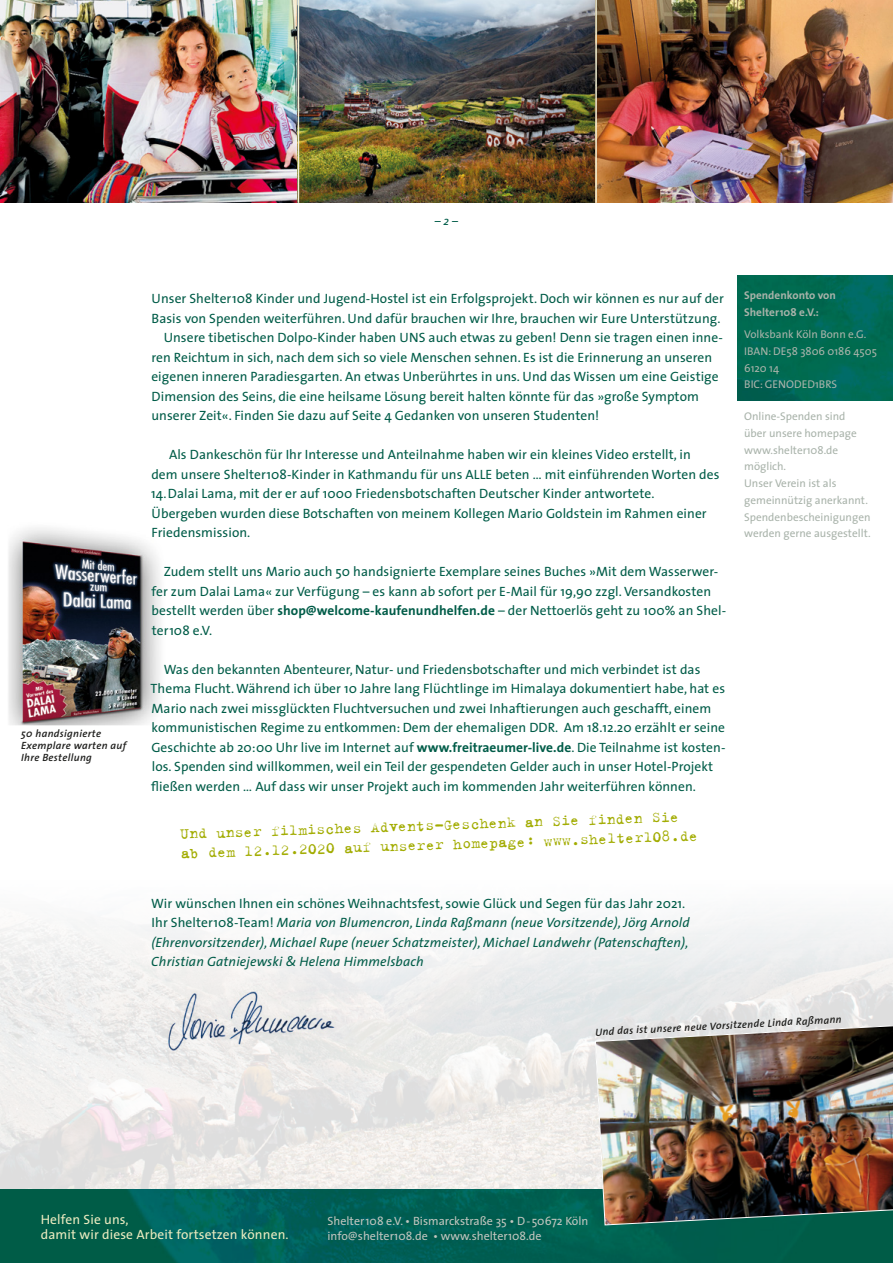
<style>
.page{position:relative;width:893px;height:1263px;background:#fff}
.page>*{position:absolute;margin:0;border:0;box-sizing:border-box;transform-origin:0 0}
.t1{font:16.5px/19.5px "Trixie Text";color:#a2ac00}
.t2{font:13.5px/19.5px "The Sans";letter-spacing:.005em;color:#005c48}
.t3{font:italic 13.5px/19.5px "The Sans";letter-spacing:.01em;color:#005c48}
.t4{font:13.5px/15px "The Sans";letter-spacing:.01em;color:#ebebc0}
.t5{font:12px/15px "The Sans";color:#c0c5be}
.t6{font:italic 12px "The Sans";color:#005c48}
.t7{font:11.25px/16.8px "The Sans";color:#a9b3aa}
.t8{font:700 11.25px/16.8px "The Sans";color:#a9b3aa}
.t9{font:italic 600 10.5px/12px "The Sans";letter-spacing:.03em;color:#1d1d1b}
.s1{font-weight:700}
.s2{font-style:normal}
</style>
<div class="page">
<img style="left:9px;top:528px;width:151px;height:196px">
<div style="left:7px;top:513px;width:189px;height:213px;border:1px solid #fff"></div>
<img style="left:0;top:915px;width:893px;height:274px">
<img style="left:0;top:0;width:298px;height:203px">
<img style="left:299px;top:0;width:296px;height:203px">
<img style="left:597px;top:0;width:296px;height:203px">
<img style="left:0;top:1189px;width:893px;height:74px">
<img style="left:738px;top:275px;width:155px;height:126px">
<hr style="left:298px;top:0;width:1px;height:203px;background:#f2f1d6">
<hr style="left:595px;top:0;width:2px;height:203px;background:#f2f1d6">
<img style="left:595px;top:1024px;width:298px;height:202px">
<img style="left:168px;top:992px;width:168px;height:58px">
<p class="t6" style="left:435px;top:211px;width:25px">– 2 –</p>
<p class="t9" style="left:21px;top:727px;width:107px">50 handsignierte<br>Exemplare warten auf<br>Ihre Bestellung</p>
<p class="t2" style="left:152px;top:288px;width:574px">Unser Shelter108 Kinder und Jugend-Hostel ist ein Erfolgsprojekt. Doch wir können es nur auf der</p>
<p class="t2" style="left:152px;top:308px;width:571px">Basis von Spenden weiterführen. Und dafür brauchen wir Ihre, brauchen wir Eure Unterstützung.</p>
<p class="t2" style="left:164px;top:327px;width:561px">Unsere tibetischen Dolpo-Kinder haben UNS auch etwas zu geben! Denn sie tragen einen inne-</p>
<p class="t2" style="left:151px;top:347px;width:562px">ren Reichtum in sich, nach dem sich so viele Menschen sehnen. Es ist die Erinnerung an unseren</p>
<p class="t2" style="left:151px;top:366px;width:569px">eigenen inneren Paradiesgarten. An etwas Unberührtes in uns. Und das Wissen um eine Geistige</p>
<p class="t2" style="left:152px;top:386px;width:549px">Dimension des Seins, die eine heilsame Lösung bereit halten könnte für das »große Symptom</p>
<p class="t2" style="left:151px;top:405px;width:449px">unserer Zeit«. Finden Sie dazu auf Seite 4 Gedanken von unseren Studenten!</p>
<p class="t2" style="left:151px;top:444px;width:570px;text-indent:18px">Als Dankeschön für Ihr Interesse und Anteilnahme haben wir ein kleines Video erstellt, in dem unsere Shelter108-Kinder in Kathmandu für uns ALLE beten … mit einführenden Worten des 14.Dalai Lama, mit der er auf 1000 Friedensbotschaften Deutscher Kinder antwortete.<br>Übergeben wurden diese Botschaften von meinem Kollegen Mario Goldstein im Rahmen einer Friedensmission.</p>
<p class="t2" style="left:152px;top:561px;width:576px;text-indent:12px">Zudem stellt uns Mario auch 50 handsignierte Exemplare seines Buches »Mit dem Wasserwer&shy;fer zum Dalai Lama« zur Verfügung – es kann ab sofort per E-Mail für 19,90 zzgl. Versandkosten bestellt werden über <span class="s1">shop@welcome-kaufenundhelfen.de</span> – der Nettoerlös geht zu 100% an Shel&shy;ter108 e.V.</p>
<p class="t2" style="left:151px;top:659px;width:576px;text-indent:13px">Was den bekannten Abenteurer, Natur- und Friedensbotschafter und mich verbindet ist das Thema Flucht. Während ich über 10 Jahre lang Flüchtlinge im Himalaya dokumentiert habe, hat es Mario nach zwei missglückten Fluchtversuchen und zwei Inhaftierungen auch geschafft, einem kommunistischen Regime zu entkommen: Dem der ehemaligen DDR. Am 18.12.20 erzählt er seine Geschichte ab 20:00 Uhr live im Internet auf <span class="s1">www.freitraeumer-live.de</span>. Die Teilnahme ist kosten&shy;los. Spenden sind willkommen, weil ein Teil der gespendeten Gelder auch in unser Hotel-Projekt fließen werden … Auf dass wir unser Projekt auch im kommenden Jahr weiterführen können.</p>
<p class="t1" style="left:180px;top:824px;width:519px;rotate:-2deg">Und unser filmisches Advents-Geschenk an Sie finden Sie ab dem 12.12.2020 auf unserer homepage: www.shelter108.de</p>
<p class="t3" style="left:151px;top:893px;width:540px"><span class="s2">Wir wünschen Ihnen ein schönes Weihnachtsfest, sowie Glück und Segen für das Jahr 2021.<br>Ihr Shelter108-Team!</span> Maria von Blumencron, Linda Raßmann (neue Vorsitzende), Jörg Arnold (Ehrenvorsitzender), Michael Rupe (neuer Schatzmeister), Michael Landwehr (Patenschaften), Christian Gatniejewski &amp; Helena Himmelsbach</p>
<p class="t8" style="left:744px;top:286px;width:93px">Spendenkonto von<br>Shelter108 e.V.:</p>
<p class="t7" style="left:744px;top:326px;width:134px">Volksbank Köln Bonn e.G.<br>IBAN: DE58 3806 0186 4505<br>6120 14<br>BIC: GENODED1BRS</p>
<p class="t7" style="left:744px;top:408px;width:128px">Online-Spenden sind über unsere homepage www.shelter108.de möglich.<br>Unser Verein ist als gemeinnützig anerkannt.<br>Spendenbescheinigungen werden gerne ausgestellt.</p>
<p class="t9" style="left:595px;top:1026px;width:248px;rotate:-3deg">Und das ist unsere neue Vorsitzende Linda Raßmann</p>
<p class="t4" style="left:41px;top:1212px;width:249px">Helfen Sie uns,<br>damit wir diese Arbeit fortsetzen können.</p>
<p class="t5" style="left:327px;top:1212px;width:263px">Shelter108 e.V. • Bismarckstraße 35 • D-50672 Köln info@shelter108.de • www.shelter108.de</p>
</div>
